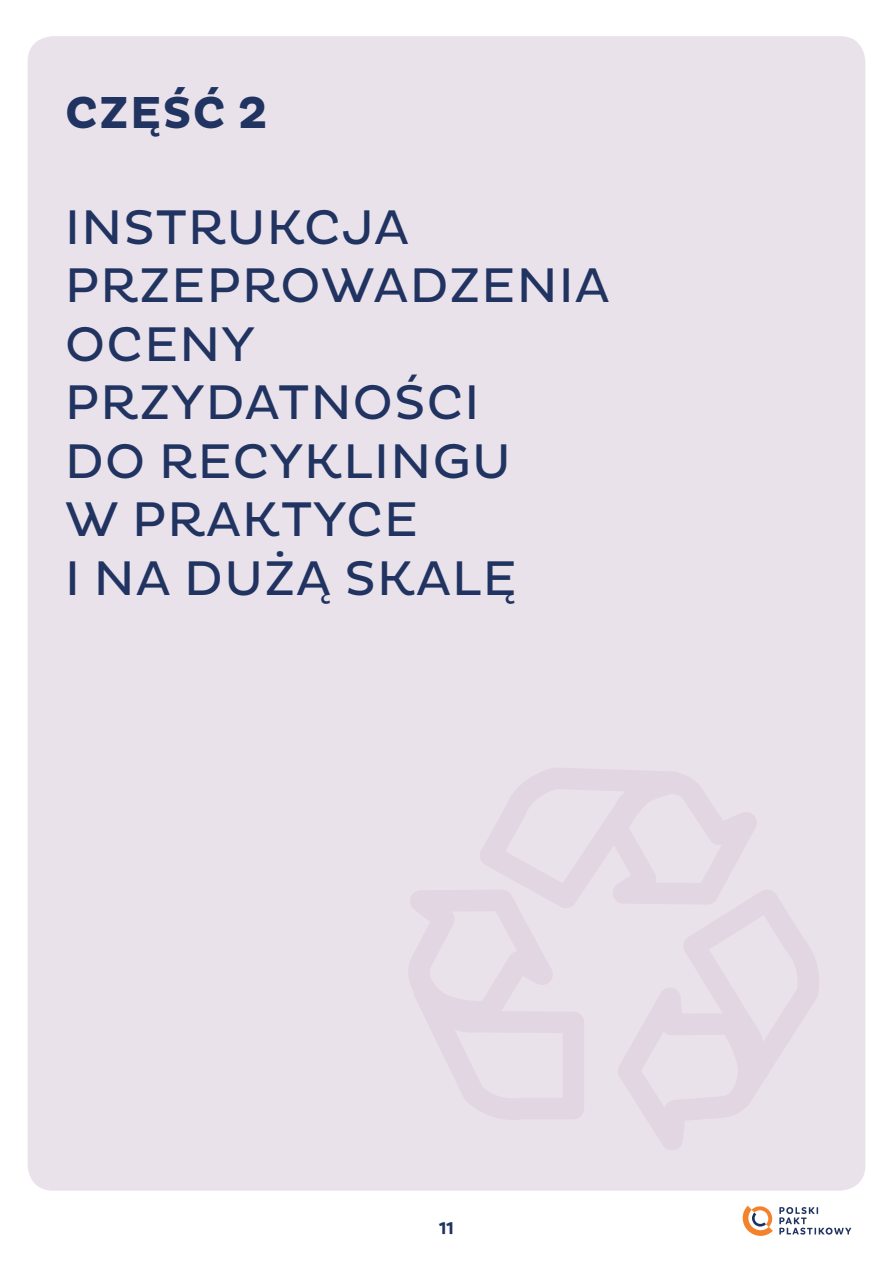
<style>
.page{position:relative;width:893px;height:1263px;background:#fff}
.page>*{position:absolute;margin:0;border:0;box-sizing:border-box;transform-origin:0 0}
.t1{font:49.5px/58.5px "Pluto";letter-spacing:.015em;color:#203361}
.t2{font:700 45.6px "Pluto";letter-spacing:.015em;color:#203361}
.t3{font:700 18px "Branding";color:#203361}
</style>
<div class="page">
<svg style="left:743px;top:1206px;width:30px;height:30px"></svg>
<svg style="left:779px;top:1207px;width:72px;height:27px"></svg>
<div style="left:28px;top:36px;width:837px;height:1155px;background:#e9e2ea;border-radius:26px"></div>
<svg style="left:409px;top:768px;width:410px;height:382px"></svg>
<p class="t2" style="left:65px;top:95px;width:205px">CZĘŚĆ 2</p>
<p class="t1" style="left:65px;top:203px;width:547px">INSTRUKCJA<br>PRZEPROWADZENIA<br>OCENY<br>PRZYDATNOŚCI<br>DO RECYKLINGU<br>W PRAKTYCE<br>I NA DUŻĄ SKALĘ</p>
<p class="t3" style="left:439px;top:1221px;width:16px">11</p>
</div>
